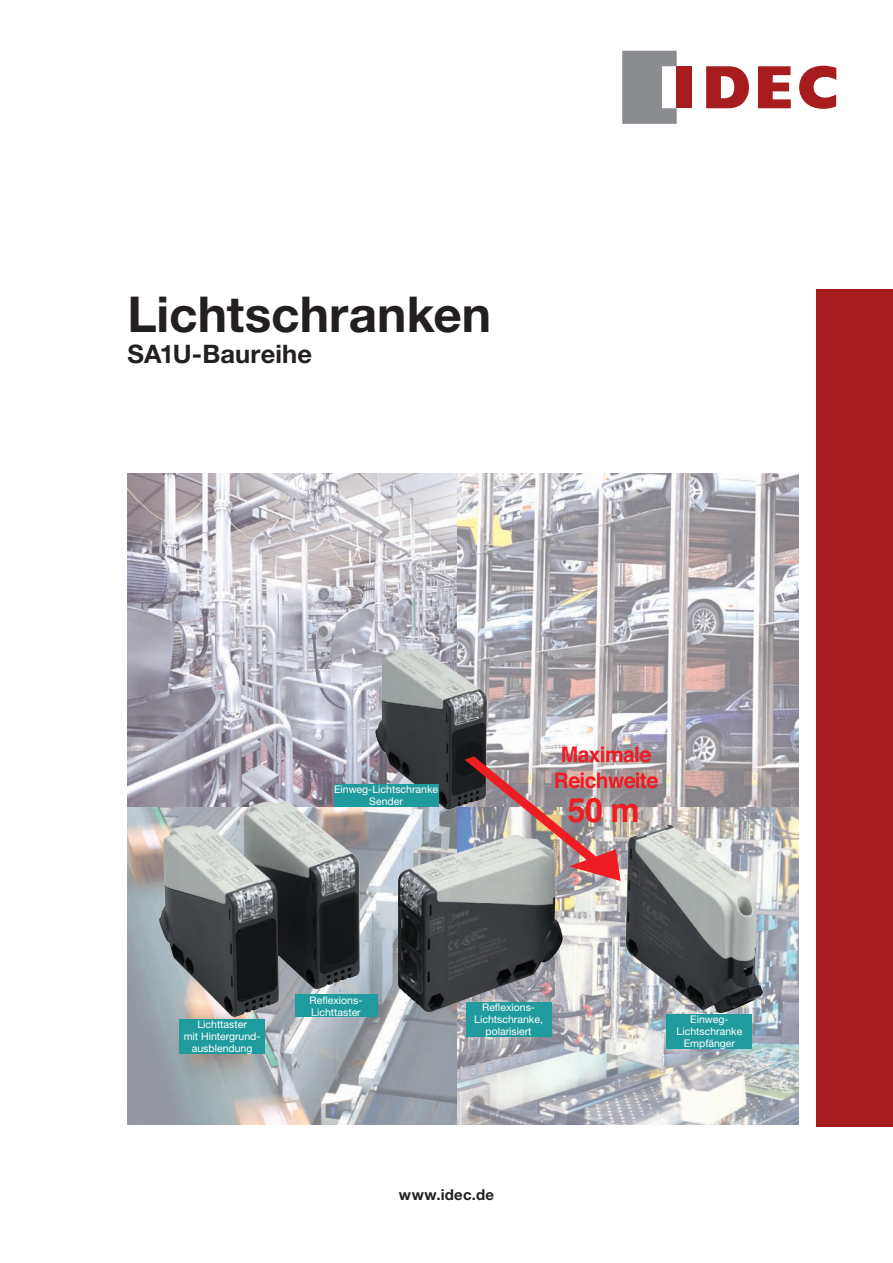
<style>
.page{position:relative;width:893px;height:1263px;background:#fff}
.page>*{position:absolute;margin:0;border:0;box-sizing:border-box;transform-origin:0 0}
.t1{font:700 49.5px "Helvetica Neue LT";color:#231f20}
.t2{font:700 33.6px "Helvetica";color:#ee1d23}
.t3{font:700 25.5px "Helvetica Neue LT";letter-spacing:.005em;color:#231f20}
.t4{font:700 21.45px/25.5px "Helvetica";letter-spacing:-.03em;color:#ee1d23;text-align:center}
.t5{font:700 15px "Helvetica Neue LT";letter-spacing:.02em;color:#231f20}
.t6{font:10.5px/12px "Helvetica Neue LT";color:#fff;text-align:center}
</style>
<div class="page">
<img style="left:128px;top:473px;width:670px;height:651px">
<svg style="left:622px;top:51px;width:55px;height:73px;background:#9c9c9f"></svg>
<svg style="left:706px;top:66px;width:43px;height:42px"></svg>
<svg style="left:758px;top:66px;width:33px;height:42px"></svg>
<div style="left:677px;top:66px;width:15px;height:42px;background:#a61c1f"></div>
<svg style="left:799px;top:66px;width:37px;height:43px"></svg>
<img style="left:159px;top:648px;width:508px;height:369px">
<div style="left:180px;top:1019px;width:85px;height:35px;background:#1f9b9e"></div>
<div style="left:295px;top:994px;width:82px;height:23px;background:#1f9b9e"></div>
<div style="left:466px;top:1002px;width:85px;height:34px;background:#1f9b9e"></div>
<div style="left:667px;top:1014px;width:85px;height:34px;background:#1f9b9e"></div>
<div style="left:334px;top:784px;width:104px;height:23px;background:#1f9b9e"></div>
<img style="left:465px;top:756px;width:156px;height:125px">
<div style="left:816px;top:289px;width:77px;height:838px;background:#a61c1f"></div>
<h1 class="t1" style="left:128px;top:284px;width:365px">Lichtschranken</h1>
<h3 class="t3" style="left:128px;top:338px;width:186px">SA1U-Baureihe</h3>
<p class="t6" style="left:334px;top:783px;width:106px">Einweg-Lichtschranke<br>Sender</p>
<h3 class="t4" style="left:554px;top:741px;width:106px">Maximale<br>Reichweite</h3>
<h2 class="t2" style="left:568px;top:780px;width:74px">50 m</h2>
<p class="t6" style="left:184px;top:1018px;width:78px">Lichttaster<br>mit Hintergrund&shy;ausblendung</p>
<p class="t6" style="left:310px;top:994px;width:54px;text-align:left">Reflexions-<br>Lichttaster</p>
<p class="t6" style="left:474px;top:1001px;width:70px">Reflexions-<br>Lichtschranke, polarisiert</p>
<h3 class="t5" style="left:399px;top:1186px;width:97px">www.idec.de</h3>
<p class="t6" style="left:677px;top:1013px;width:67px">Einweg-<br>Lichtschranke<br>Empfänger</p>
</div>
